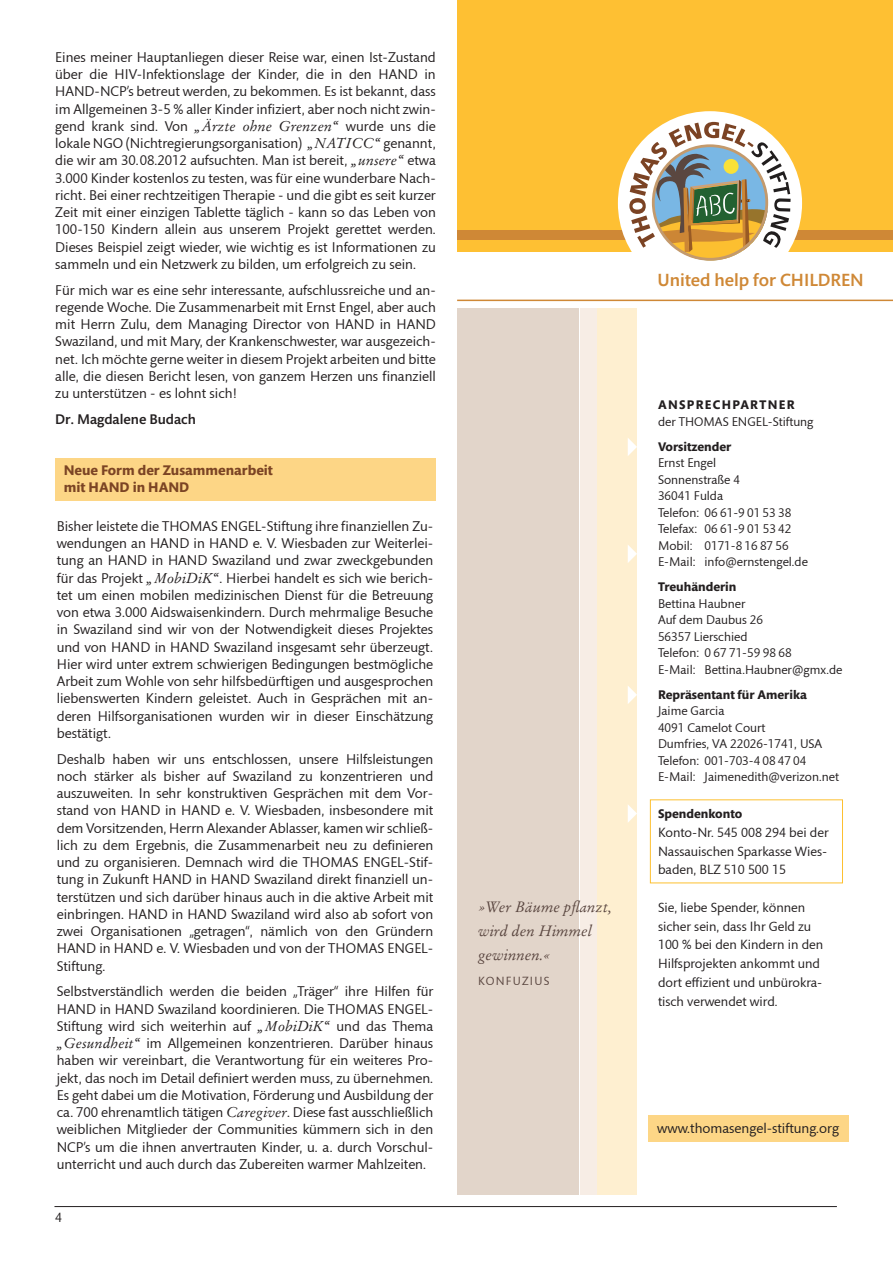
<style>
.page{position:relative;width:893px;height:1263px;background:#fff}
.page>*{position:absolute;margin:0;border:0;box-sizing:border-box;transform-origin:0 0}
.Editorial_einstieg{font:500 18px "Mundo Sans";color:#cf8836}
.t1{font:italic 15px/24px "Stempel Garamond";color:#59453f}
.fliesstext{font:14.25px/17.2px "Mundo Sans";color:#231f20;text-align:justify}
.fliesstext-2{font:700 14.25px "Mundo Sans";color:#7b4424}
.fliesstext-3{font:500 14.25px "Mundo Sans";color:#231f20}
.fliessetxt{font:13.5px/18.8px "Mundo Sans";color:#231f20}
.adressen{font:12.75px/16.5px "Mundo Sans";color:#231f20}
.adressen-2{font:700 12.75px "Mundo Sans";color:#231f20}
.t2{font:12px "Mundo Sans";letter-spacing:.1em;color:#59453f}
.s1{font-family:"Stempel Garamond";font-style:italic}
.s2{font-weight:700}
</style>
<div class="page">
<hr style="left:54px;top:1206px;width:783px;height:1px;background:#231f20">
<div style="left:457px;top:0;width:436px;height:251px;background:#fec033"></div>
<div style="left:457px;top:230px;width:436px;height:10px;background:#cf8836"></div>
<div style="left:618px;top:111px;width:184px;height:184px;background:#fff;border-radius:50%"></div>
<svg style="left:629px;top:122px;width:162px;height:139px"></svg>
<hr style="left:457px;top:300px;width:436px;height:1px;background:#cf8836">
<div style="left:596px;top:308px;width:41px;height:887px;background:#feefd0"></div>
<div style="left:580px;top:308px;width:16px;height:887px;background:#f7ede5"></div>
<div style="left:457px;top:308px;width:121px;height:887px;background:#e2d5ca"></div>
<div style="left:648px;top:1115px;width:201px;height:27px;background:#fdd686"></div>
<svg style="left:628px;top:438px;width:9px;height:18px"></svg>
<svg style="left:628px;top:544px;width:9px;height:19px"></svg>
<svg style="left:628px;top:685px;width:9px;height:19px"></svg>
<svg style="left:628px;top:804px;width:9px;height:19px"></svg>
<div style="left:55px;top:458px;width:381px;height:43px;background:#fdd686"></div>
<div style="left:650px;top:799px;width:193px;height:84px;border:1px solid #fdc030"></div>
<p class="fliesstext" style="left:55px;top:49px;width:382px">Eines meiner Hauptanliegen dieser Reise war, einen Ist-Zustand über die HIV-Infektionslage der Kinder, die in den HAND in HAND-NCP’s betreut werden, zu bekommen. Es ist bekannt, dass im Allgemeinen 3-5 % aller Kinder infiziert, aber noch nicht zwin&shy;gend krank sind. Von <span class="s1">„Ärzte ohne Grenzen“</span> wurde uns die lokale NGO (Nichtregierungsorganisation) <span class="s1">„NATICC“</span> genannt, die wir am 30.08.2012 aufsuchten. Man ist bereit, <span class="s1">„unsere“</span> etwa 3.000 Kinder kostenlos zu testen, was für eine wunderbare Nach&shy;richt. Bei einer rechtzeitigen Therapie - und die gibt es seit kurzer Zeit mit einer einzigen Tablette täglich - kann so das Leben von 100-150 Kindern allein aus unserem Projekt gerettet werden.<br>Dieses Beispiel zeigt wieder, wie wichtig es ist Informationen zu sammeln und ein Netzwerk zu bilden, um erfolgreich zu sein.</p>
<p class="fliesstext" style="left:55px;top:282px;width:382px">Für mich war es eine sehr interessante, aufschlussreiche und an&shy;regende Woche. Die Zusammenarbeit mit Ernst Engel, aber auch mit Herrn Zulu, dem Managing Director von HAND in HAND Swaziland, und mit Mary, der Krankenschwester, war ausgezeich&shy;net. Ich möchte gerne weiter in diesem Projekt arbeiten und bitte alle, die diesen Bericht lesen, von ganzem Herzen uns finanziell zu unterstützen - es lohnt sich!</p>
<p class="fliesstext-3" style="left:55px;top:411px;width:142px">Dr. Magdalene Budach</p>
<p class="fliesstext-2" style="left:64px;top:462px;width:211px">Neue Form der Zusammenarbeit</p>
<p class="fliesstext-2" style="left:64px;top:480px;width:127px">mit HAND in HAND</p>
<p class="fliesstext" style="left:57px;top:518px;width:378px">Bisher leistete die THOMAS ENGEL-Stiftung ihre finanziellen Zu&shy;wendungen an HAND in HAND e. V. Wiesbaden zur Weiterlei&shy;tung an HAND in HAND Swaziland und zwar zweckgebunden für das Projekt <span class="s1">„MobiDiK“</span>. Hierbei handelt es sich wie berich&shy;tet um einen mobilen medizinischen Dienst für die Betreuung von etwa 3.000 Aidswaisenkindern. Durch mehrmalige Besuche in Swaziland sind wir von der Notwendigkeit dieses Projektes und von HAND in HAND Swaziland insgesamt sehr überzeugt.<br>Hier wird unter extrem schwierigen Bedingungen bestmögliche Arbeit zum Wohle von sehr hilfsbedürftigen und ausgesprochen liebenswerten Kindern geleistet. Auch in Gesprächen mit an&shy;deren Hilfsorganisationen wurden wir in dieser Einschätzung bestätigt.</p>
<p class="fliesstext" style="left:57px;top:750px;width:378px">Deshalb haben wir uns entschlossen, unsere Hilfsleistungen noch stärker als bisher auf Swaziland zu konzentrieren und auszuweiten. In sehr konstruktiven Gesprächen mit dem Vor&shy;stand von HAND in HAND e. V. Wiesbaden, insbesondere mit dem Vorsitzenden, Herrn Alexander Ablasser, kamen wir schließ&shy;lich zu dem Ergebnis, die Zusammenarbeit neu zu definieren und zu organisieren. Demnach wird die THOMAS ENGEL-Stif&shy;tung in Zukunft HAND in HAND Swaziland direkt finanziell un&shy;terstützen und sich darüber hinaus auch in die aktive Arbeit mit einbringen. HAND in HAND Swaziland wird also ab sofort von zwei Organisationen „getragen“, nämlich von den Gründern HAND in HAND e. V. Wiesbaden und von der THOMAS ENGEL-Stiftung.</p>
<p class="fliesstext" style="left:57px;top:983px;width:378px">Selbstverständlich werden die beiden „Träger“ ihre Hilfen für HAND in HAND Swaziland koordinieren. Die THOMAS ENGEL-Stiftung wird sich weiterhin auf <span class="s1">„MobiDiK“</span> und das Thema <span class="s1">„Gesundheit“</span> im Allgemeinen konzentrieren. Darüber hinaus haben wir vereinbart, die Verantwortung für ein weiteres Pro&shy;jekt, das noch im Detail definiert werden muss, zu übernehmen.<br>Es geht dabei um die Motivation, Förderung und Ausbildung der ca. 700 ehrenamtlich tätigen <span class="s1">Caregiver</span>. Diese fast ausschließlich weiblichen Mitglieder der Communities kümmern sich in den NCP’s um die ihnen anvertrauten Kinder, u. a. durch Vorschul&shy;unterricht und auch durch das Zubereiten warmer Mahlzeiten.</p>
<p class="fliessetxt" style="left:55px;top:1208px;width:8px">4</p>
<p class="t1" style="left:478px;top:895px;width:135px">»Wer Bäume pflanzt, wird den Himmel gewinnen.«</p>
<p class="t2" style="left:478px;top:975px;width:73px">KONFUZIUS</p>
<p class="Editorial_einstieg" style="left:657px;top:270px;width:208px">United help for CHILDREN</p>
<p class="adressen" style="left:658px;top:397px;width:157px"><span class="s2">ANSPRECHPARTNER </span>der THOMAS ENGEL-Stiftung</p>
<p class="adressen" style="left:658px;top:438px;width:151px"><span class="s2">Vorsitzender<br></span>Ernst Engel<br>Sonnenstraße 4<br>36041 Fulda<br>Telefon: 06 61-9 01 53 38<br>Telefax: 06 61-9 01 53 42<br>Mobil: 0171-8 16 87 56<br>E-Mail: info@ernstengel.de</p>
<p class="adressen" style="left:658px;top:579px;width:186px"><span class="s2">Treuhänderin<br></span>Bettina Haubner<br>Auf dem Daubus 26<br>56357 Lierschied<br>Telefon: 0 67 71-59 98 68<br>E-Mail: Bettina.Haubner@gmx.de</p>
<p class="adressen" style="left:658px;top:686px;width:182px"><span class="s2">Repräsentant für Amerika<br></span>Jaime Garcia<br>4091 Camelot Court<br>Dumfries, VA 22026-1741, USA<br>Telefon: 001-703-4 08 47 04<br>E-Mail: Jaimenedith@verizon.net</p>
<p class="adressen-2" style="left:658px;top:807px;width:86px">Spendenkonto</p>
<p class="fliessetxt" style="left:658px;top:823px;width:172px">Konto-Nr. 545 008 294 bei der</p>
<p class="fliessetxt" style="left:658px;top:842px;width:171px">Nassauischen Sparkasse Wies&shy;baden, BLZ 510 500 15</p>
<p class="fliessetxt" style="left:658px;top:898px;width:167px">Sie, liebe Spender, können sicher sein, dass Ihr Geld zu<br>100 % bei den Kindern in den<br>Hilfsprojekten ankommt und dort effizient und unbürokra&shy;tisch verwendet wird.</p>
<p class="fliesstext" style="left:657px;top:1120px;width:183px">www.thomasengel-stiftung.org</p>
</div>
